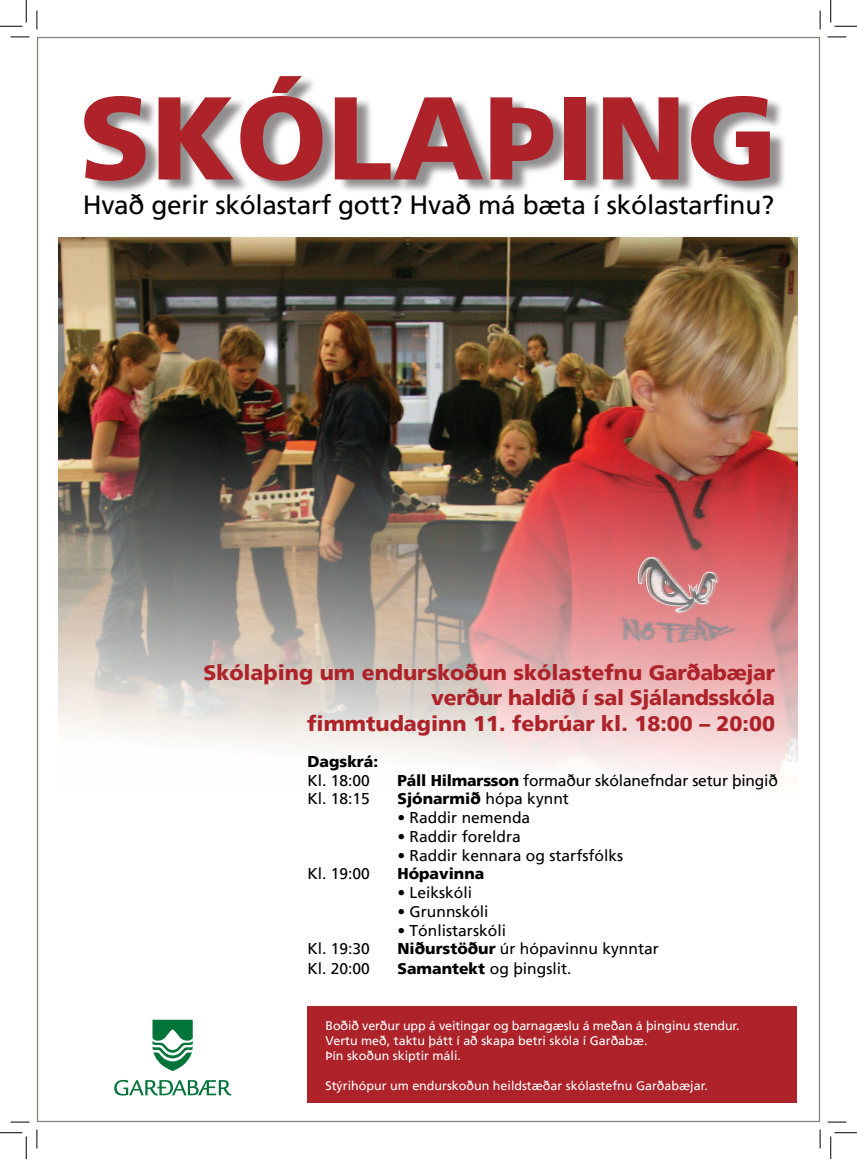
<style>
.page{position:relative;width:857px;height:1159px;background:#fff}
.page>*{position:absolute;margin:0;border:0;box-sizing:border-box;transform-origin:0 0}
.t1{font:900 117.5px "Frutiger LT";color:#ae232a}
.t2{font:26.25px "Frutiger LT";letter-spacing:-.01em;color:#000}
.t3{font:900 21.25px "Frutiger LT";color:#ae232a}
.t4{font:900 21.25px "Frutiger LT";letter-spacing:-.02em;color:#ae232a}
.t5{font:15.62px "Frutiger LT";color:#000}
.t6{font:900 15.62px "Frutiger LT";color:#000}
.t7{font:12.5px "Frutiger LT";color:#fff}
.s1{font-weight:900}
.s2{font-weight:400}
</style>
<div class="page">
<img style="left:59px;top:237px;width:738px;height:546px">
<div style="left:88px;top:76px;width:698px;height:118px;background:#231f20;opacity:.5"></div>
<div style="left:308px;top:1006px;width:489px;height:96px;background:#ae232a"></div>
<svg style="left:152px;top:1019px;width:41px;height:51px"></svg>
<svg style="left:114px;top:1079px;width:117px;height:16px"></svg>
<svg style="left:11px;top:36px;width:18px;height:2px"></svg>
<svg style="left:827px;top:36px;width:19px;height:2px"></svg>
<svg style="left:11px;top:1121px;width:18px;height:1px"></svg>
<svg style="left:827px;top:1121px;width:19px;height:1px"></svg>
<svg style="left:36px;top:11px;width:2px;height:18px"></svg>
<svg style="left:36px;top:1129px;width:2px;height:18px"></svg>
<svg style="left:819px;top:11px;width:2px;height:18px"></svg>
<svg style="left:819px;top:1129px;width:2px;height:18px"></svg>
<svg style="left:0;top:0;width:27px;height:27px"></svg>
<svg style="left:0;top:1132px;width:27px;height:26px"></svg>
<svg style="left:830px;top:0;width:27px;height:27px"></svg>
<svg style="left:830px;top:1132px;width:27px;height:26px"></svg>
<p class="t1" style="left:79px;top:67px;width:700px">SKÓLAÞING</p>
<p class="t2" style="left:83px;top:190px;width:693px">Hvað gerir skólastarf gott? Hvað má bæta í skólastarfinu?</p>
<p class="t3" style="left:203px;top:659px;width:573px">Skólaþing um endurskoðun skólastefnu Garðabæjar</p>
<p class="t4" style="left:431px;top:684px;width:345px">verður haldið í sal Sjálandsskóla</p>
<p class="t3" style="left:307px;top:710px;width:469px">fimmtudaginn 11. febrúar kl. 18:00 – 20:00</p>
<p class="t6" style="left:307px;top:751px;width:72px">Dagskrá:</p>
<p class="t5" style="left:307px;top:770px;width:64px">Kl. 18:00</p>
<p class="t5" style="left:397px;top:770px;width:382px"><span class="s1">Páll Hilmarsson</span> formaður skólanefndar setur þingið</p>
<p class="t5" style="left:307px;top:789px;width:64px">Kl. 18:15</p>
<p class="t6" style="left:397px;top:789px;width:173px">Sjónarmið <span class="s2">hópa kynnt</span></p>
<p class="t5" style="left:397px;top:808px;width:134px">• Raddir nemenda</p>
<p class="t5" style="left:397px;top:826px;width:125px">• Raddir foreldra</p>
<p class="t5" style="left:397px;top:845px;width:227px">• Raddir kennara og starfsfólks</p>
<p class="t5" style="left:307px;top:864px;width:64px">Kl. 19:00</p>
<p class="t6" style="left:397px;top:864px;width:88px">Hópavinna</p>
<p class="t5" style="left:397px;top:883px;width:76px">• Leikskóli</p>
<p class="t5" style="left:397px;top:901px;width:93px">• Grunnskóli</p>
<p class="t5" style="left:397px;top:920px;width:110px">• Tónlistarskóli</p>
<p class="t5" style="left:307px;top:939px;width:64px">Kl. 19:30</p>
<p class="t5" style="left:397px;top:939px;width:263px"><span class="s1">Niðurstöður</span> úr hópavinnu kynntar</p>
<p class="t5" style="left:307px;top:958px;width:64px">Kl. 20:00</p>
<p class="t5" style="left:397px;top:958px;width:176px"><span class="s1">Samantekt</span> og þingslit.</p>
<p class="t7" style="left:325px;top:1017px;width:416px">Boðið verður upp á veitingar og barnagæslu á meðan á þinginu stendur.</p>
<p class="t7" style="left:325px;top:1032px;width:323px">Vertu með, taktu þátt í að skapa betri skóla í Garðabæ.</p>
<p class="t7" style="left:325px;top:1047px;width:137px">Þín skoðun skiptir máli.</p>
<p class="t7" style="left:325px;top:1077px;width:384px">Stýrihópur um endurskoðun heildstæðar skólastefnu Garðabæjar.</p>
</div>
